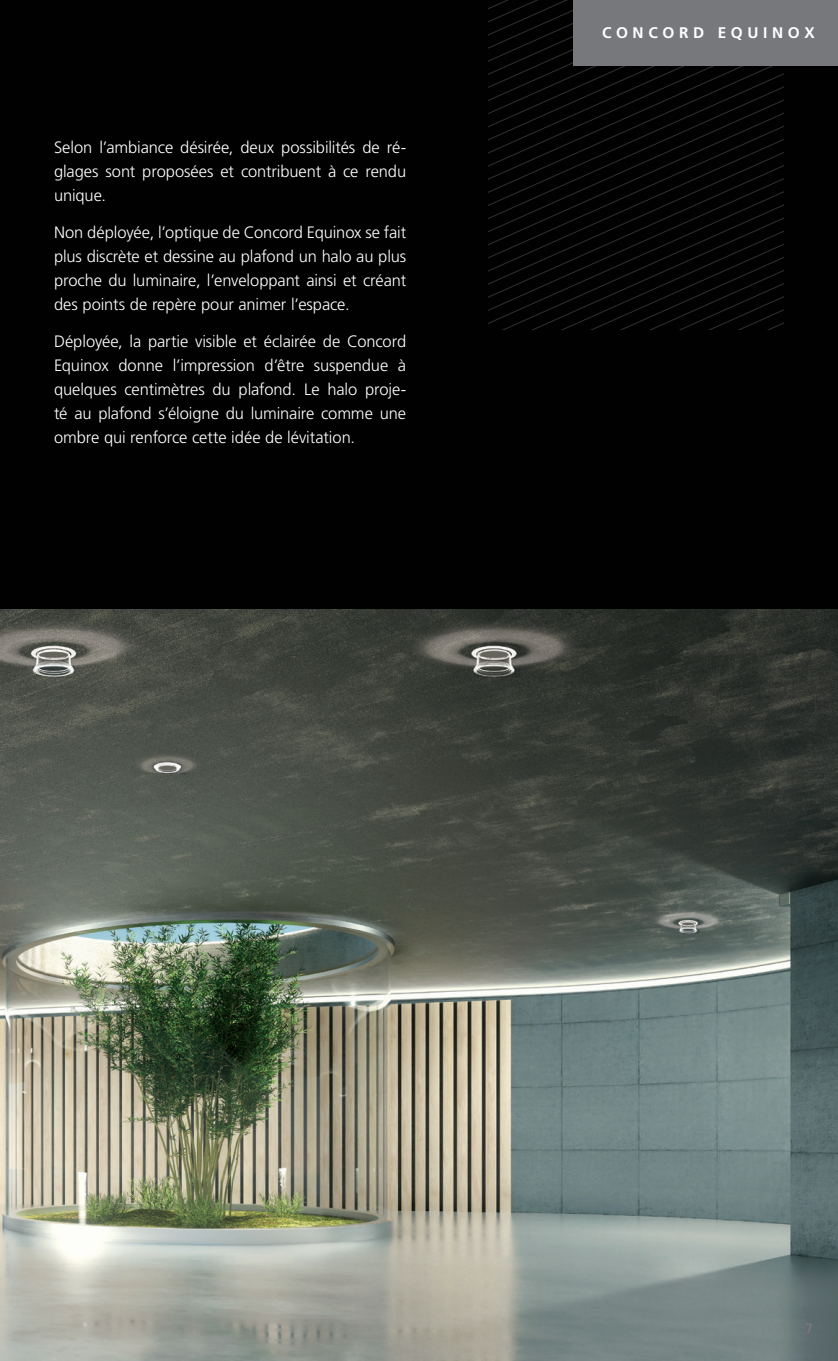
<style>
.page{position:relative;width:838px;height:1361px;background:#010101}
.page>*{position:absolute;margin:0;border:0;box-sizing:border-box;transform-origin:0 0}
.t1{font:300 16.5px/24px "Frutiger";letter-spacing:-.005em;color:#fff;text-align:justify}
.t2{font:700 15.45px "Frutiger LT Std";letter-spacing:.3em;color:#fff}
.t3{font:900 condensed 13.5px "Frutiger";color:#76787b}
</style>
<div class="page">
<svg style="left:489px;top:0;width:295px;height:330px"></svg>
<img style="left:0;top:610px;width:838px;height:751px">
<div style="left:573px;top:0;width:265px;height:66px;background:#76787b"></div>
<p class="t1" style="left:54px;top:135px;width:354px">Selon l’ambiance désirée, deux possibilités de ré&shy;glages sont proposées et contribuent à ce rendu unique.</p>
<p class="t1" style="left:54px;top:220px;width:354px">Non déployée, l’optique de Concord Equinox se fait plus discrète et dessine au plafond un halo au plus proche du luminaire, l’enveloppant ainsi et créant des points de repère pour animer l’espace.</p>
<p class="t1" style="left:54px;top:330px;width:354px">Déployée, la partie visible et éclairée de Concord Equinox donne l’impression d’être suspendue à quelques centimètres du plafond. Le halo proje&shy;té au plafond s’éloigne du luminaire comme une ombre qui renforce cette idée de lévitation.</p>
<p class="t2" style="left:602px;top:24px;width:214px">CONCORD EQUINOX</p>
<p class="t3" style="left:806px;top:1320px;width:9px">7</p>
</div>
